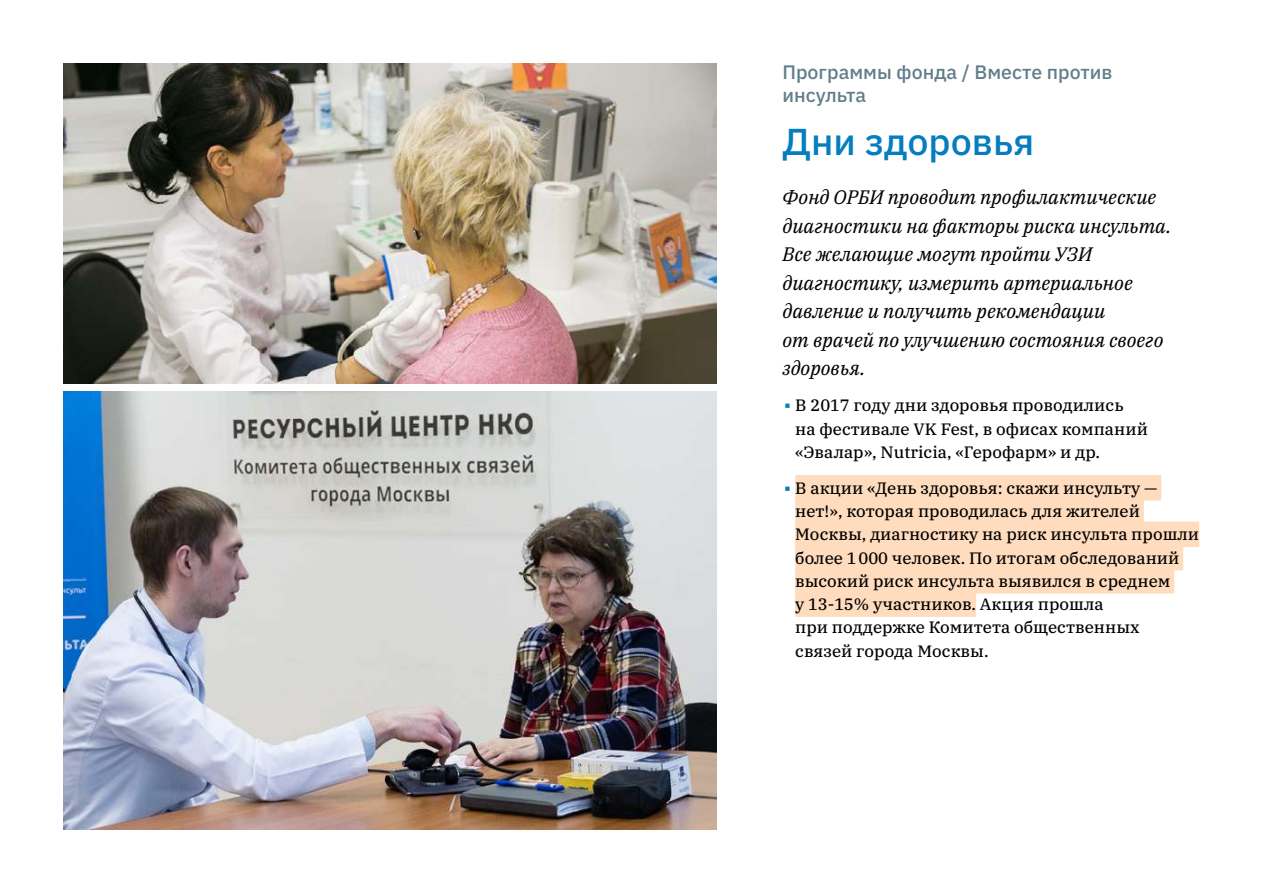
<style>
.page{position:relative;width:1263px;height:893px;background:#fff}
.page>*{position:absolute;margin:0;border:0;box-sizing:border-box;transform-origin:0 0}
.t1{font:500 37.5px "IBM Plex Sans";color:#057dbe}
.t2{font:italic 19.5px/28.5px "IBM Plex Serif";color:#000}
.t3{font:500 19.5px/23.2px "IBM Plex Sans";color:#607d8a}
.t4{font:16.5px/23.2px "IBM Plex Serif Text";color:#000}
</style>
<div class="page">
<div style="left:795px;top:475px;width:366px;height:26px;background:#fedcbd"></div>
<div style="left:795px;top:498px;width:349px;height:26px;background:#fedcbd"></div>
<div style="left:795px;top:522px;width:404px;height:25px;background:#fedcbd"></div>
<div style="left:795px;top:545px;width:388px;height:25px;background:#fedcbd"></div>
<div style="left:795px;top:568px;width:379px;height:26px;background:#fedcbd"></div>
<div style="left:795px;top:591px;width:181px;height:26px;background:#fedcbd"></div>
<img style="left:64px;top:64px;width:652px;height:319px">
<img style="left:64px;top:392px;width:652px;height:437px">
<p class="t3" style="left:782px;top:59px;width:332px">Программы фонда / Вместе против инсульта</p>
<h1 class="t1" style="left:782px;top:112px;width:253px">Дни здоровья</h1>
<p class="t2" style="left:782px;top:181px;width:391px">Фонд ОРБИ проводит профилактические диагностики на факторы риска инсульта.<br>Все желающие могут пройти УЗИ диагностику, измерить артериальное давление и получить рекомендации<br>от врачей по улучшению состояния своего здоровья.</p>
<p class="t4" style="left:795px;top:392px;width:348px">В 2017 году дни здоровья проводились на фестивале VK Fest, в офисах компаний «Эвалар», Nutricia, «Герофарм» и др.</p>
<p class="t4" style="left:795px;top:475px;width:405px">В акции «День здоровья: скажи инсульту — нет!», которая проводилась для жителей Москвы, диагностику на риск инсульта прошли более 1000 человек. По итогам обследований высокий риск инсульта выявился в среднем<br>у 13-15% участников. Акция прошла<br>при поддержке Комитета общественных связей города Москвы.</p>
</div>
